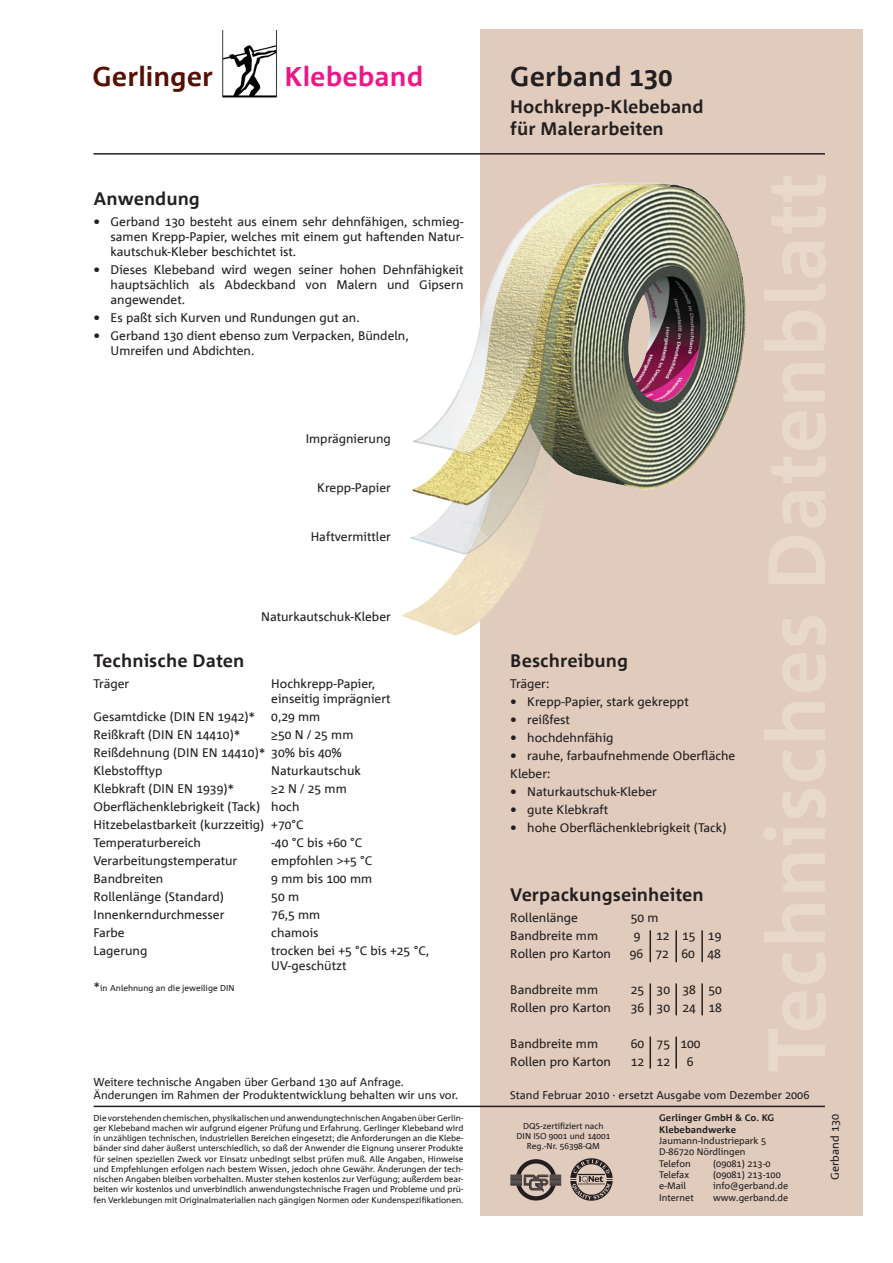
<style>
.page{position:relative;width:893px;height:1263px;background:#fff}
.page>*{position:absolute;margin:0;border:0;box-sizing:border-box;transform-origin:0 0}
.t1{font:700 27px "Corpid Office";color:#231f20}
.t2{font:700 27px "Corpid Office";color:#551003}
.t3{font:700 27px "Corpid Office";color:#eb1887}
.t4{font:700 18px/21.6px "Corpid Office";color:#231f20}
.t5{font:12.45px/18px "Corpid Office";color:#231f20}
.t6{font:11.25px/13.5px "Corpid Office";color:#231f20}
.t7{font:9.45px/11.4px "Corpid Office";color:#231f20}
.t8{font:700 9.45px/11.4px "Corpid Office";color:#231f20}
.t9{font:8.55px/10.2px "Corpid Office";color:#231f20;text-align:justify}
.s1{font-family:"Frutiger LT"}
.s2{font-size:12.45px}
</style>
<div class="page">
<div style="left:480px;top:30px;width:383px;height:1186px;background:#e0cbbd"></div>
<hr style="left:94px;top:153px;width:731px;height:2px;background:#231f20">
<hr style="left:94px;top:1106px;width:731px;height:1px;background:#231f20">
<img style="left:222px;top:30px;width:55px;height:68px">
<img style="left:403px;top:183px;width:343px;height:453px">
<img style="left:510px;top:1160px;width:51px;height:41px">
<img style="left:570px;top:1158px;width:43px;height:43px">
<hr style="left:649px;top:930px;width:2px;height:32px;background:#231f20">
<hr style="left:649px;top:983px;width:2px;height:32px;background:#231f20">
<hr style="left:649px;top:1036px;width:2px;height:32px;background:#231f20">
<hr style="left:675px;top:930px;width:2px;height:32px;background:#231f20">
<hr style="left:701px;top:930px;width:2px;height:32px;background:#231f20">
<hr style="left:675px;top:983px;width:2px;height:32px;background:#231f20">
<hr style="left:675px;top:1036px;width:2px;height:32px;background:#231f20">
<hr style="left:701px;top:983px;width:2px;height:32px;background:#231f20">
<h1 class="t2" style="left:92px;top:62px;width:122px">Ger<span class="s1">li</span>nger</h1>
<h1 class="t3" style="left:285px;top:62px;width:140px">K<span class="s1">l</span>ebeband</h1>
<h2 class="t4" style="left:94px;top:188px;width:108px">Anwendung</h2>
<p class="t5" style="left:111px;top:214px;width:354px;line-height:15px;text-align:justify;text-indent:-17px">• Gerband 130 besteht aus einem sehr dehnfähigen, schmieg&shy;samen Krepp-Papier, welches mit einem gut haftenden Natur&shy;kautschuk-Kleber beschichtet ist.</p>
<p class="t5" style="left:111px;top:262px;width:354px;line-height:15px;text-align:justify;text-indent:-17px">• Dieses Klebeband wird wegen seiner hohen Dehnfähigkeit hauptsächlich als Abdeckband von Malern und Gipsern angewendet.</p>
<p class="t5" style="left:94px;top:309px;width:268px">• Es paßt sich Kurven und Rundungen gut an.</p>
<p class="t5" style="left:111px;top:328px;width:300px;line-height:15px;text-indent:-17px">• Gerband 130 dient ebenso zum Verpacken, Bündeln,<br>Umreifen und Abdichten.</p>
<h1 class="t1" style="left:510px;top:62px;width:164px">Gerband 130</h1>
<h2 class="t4" style="left:510px;top:97px;width:195px">Hochkrepp-Klebeband für Malerarbeiten</h2>
<p class="t5" style="left:306px;top:430px;width:87px">Imprägnierung</p>
<p class="t5" style="left:317px;top:479px;width:75px">Krepp-Papier</p>
<p class="t5" style="left:311px;top:528px;width:82px">Haftvermittler</p>
<p class="t5" style="left:261px;top:608px;width:131px">Naturkautschuk-Kleber</p>
<h2 class="t4" style="left:94px;top:651px;width:152px">Technische Daten</h2>
<p class="t5" style="left:94px;top:675px;width:37px">Träger</p>
<p class="t5" style="left:94px;top:708px;width:173px">Gesamtdicke (DIN EN 1942)*<br>Reißkraft (DIN EN 14410)*<br>Reißdehnung (DIN EN 14410)*<br>Klebstofftyp<br>Klebkraft (DIN EN 1939)*<br>Oberflächenklebrigkeit (Tack)<br>Hitzebelastbarkeit (kurzzeitig)<br>Temperaturbereich<br>Verarbeitungstemperatur<br>Bandbreiten<br>Rollenlänge (Standard)<br>Innenkerndurchmesser<br>Farbe<br>Lagerung</p>
<p class="t9" style="left:94px;top:983px;width:143px"><span class="s2">*</span>in Anlehnung an die jeweilige DIN</p>
<p class="t5" style="left:271px;top:677px;width:121px;line-height:15px">Hochkrepp-Papier, einseitig imprägniert</p>
<p class="t5" style="left:271px;top:708px;width:159px">0,29 mm<br>≥50 N / 25 mm<br>30% bis 40%<br>Naturkautschuk<br>≥2 N / 25 mm<br>hoch<br>+70°C<br>-40 °C bis +60 °C<br>empfohlen &gt;+5 °C<br>9 mm bis 100 mm<br>50 m<br>76,5 mm<br>chamois<br>trocken bei +5 °C bis +25 °C,</p>
<p class="t5" style="left:271px;top:957px;width:77px">UV-geschützt</p>
<p class="t6" style="left:94px;top:1075px;width:366px">Weitere technische Angaben über Gerband 130 auf Anfrage.<br>Änderungen im Rahmen der Produktentwicklung behalten wir uns vor.</p>
<h2 class="t4" style="left:510px;top:651px;width:119px">Beschreibung</h2>
<p class="t5" style="left:510px;top:675px;width:41px">Träger:</p>
<p class="t5" style="left:510px;top:693px;width:180px">• Krepp-Papier, stark gekreppt</p>
<p class="t5" style="left:510px;top:711px;width:61px">• reißfest</p>
<p class="t5" style="left:510px;top:729px;width:105px">• hochdehnfähig</p>
<p class="t5" style="left:510px;top:747px;width:227px">• rauhe, farbaufnehmende Oberfläche<br>Kleber:</p>
<p class="t5" style="left:510px;top:783px;width:148px">• Naturkautschuk-Kleber</p>
<p class="t5" style="left:510px;top:801px;width:100px">• gute Klebkraft</p>
<p class="t5" style="left:510px;top:819px;width:218px">• hohe Oberflächenklebrigkeit (Tack)</p>
<h2 class="t4" style="left:510px;top:885px;width:195px">Verpackungseinheiten</h2>
<p class="t5" style="left:510px;top:909px;width:69px">Rollenlänge</p>
<p class="t5" style="left:631px;top:909px;width:29px">50 m</p>
<p class="t5" style="left:510px;top:927px;width:89px">Bandbreite mm</p>
<p class="t5" style="left:634px;top:927px;width:89px">9 12 15 19</p>
<p class="t5" style="left:510px;top:945px;width:102px">Rollen pro Karton</p>
<p class="t5" style="left:630px;top:945px;width:93px">96 72 60 48</p>
<p class="t5" style="left:510px;top:981px;width:89px">Bandbreite mm</p>
<p class="t5" style="left:631px;top:981px;width:93px">25 30 38 50</p>
<p class="t5" style="left:510px;top:999px;width:102px">Rollen pro Karton</p>
<p class="t5" style="left:631px;top:999px;width:93px">36 30 24 18</p>
<p class="t5" style="left:510px;top:1035px;width:89px">Bandbreite mm</p>
<p class="t5" style="left:631px;top:1035px;width:71px">60 75 100</p>
<p class="t5" style="left:510px;top:1053px;width:102px">Rollen pro Karton</p>
<p class="t5" style="left:631px;top:1053px;width:41px">12 12</p>
<p class="t5" style="left:687px;top:1053px;width:8px">6</p>
<p class="t6" style="left:510px;top:1089px;width:301px">Stand Februar 2010 · ersetzt Ausgabe vom Dezember 2006</p>
<p class="t9" style="left:94px;top:1113px;width:371px">Die vorstehenden chemischen, physikalischen und anwendungtechnischen Angaben über Gerlin&shy;ger Klebeband machen wir aufgrund eigener Prüfung und Erfahrung. Gerlinger Klebeband wird in unzähligen technischen, industriellen Bereichen eingesetzt; die Anforderungen an die Klebe&shy;bänder sind daher äußerst unterschiedlich, so daß der Anwender die Eignung unserer Produkte für seinen speziellen Zweck vor Einsatz unbedingt selbst prüfen muß. Alle Angaben, Hinweise und Empfehlungen erfolgen nach bestem Wissen, jedoch ohne Gewähr. Änderungen der tech&shy;nischen Angaben bleiben vorbehalten. Muster stehen kostenlos zur Verfügung; außerdem bear&shy;beiten wir kostenlos und unverbindlich anwendungstechnische Fragen und Probleme und prü&shy;fen Verklebungen mit Originalmaterialien nach gängigen Normen oder Kundenspezifikationen.</p>
<p class="t8" style="left:659px;top:1112px;width:117px">Gerlinger GmbH &amp; Co. KG<br>Klebebandwerke</p>
<p class="t9" style="left:516px;top:1121px;width:96px;text-align:center">DQS-zertifiziert nach<br>DIN ISO 9001 und 14001<br>Reg.-Nr. 56398-QM</p>
<p class="t7" style="left:659px;top:1135px;width:109px">Jaumann-Industriepark 5<br>D-86720 Nördlingen<br>Telefon</p>
<p class="t7" style="left:713px;top:1158px;width:59px">(09081) 213-0</p>
<p class="t7" style="left:659px;top:1169px;width:32px">Telefax</p>
<p class="t7" style="left:713px;top:1169px;width:69px">(09081) 213-100</p>
<p class="t7" style="left:659px;top:1180px;width:28px">e-Mail</p>
<p class="t7" style="left:713px;top:1180px;width:77px">info@gerband.de</p>
<p class="t7" style="left:659px;top:1192px;width:36px">Internet</p>
<p class="t7" style="left:713px;top:1192px;width:77px">www.gerband.de</p>
<p class="t6" style="left:829px;top:1180px;width:67px;rotate:-90deg">Gerband 130</p>
</div>
